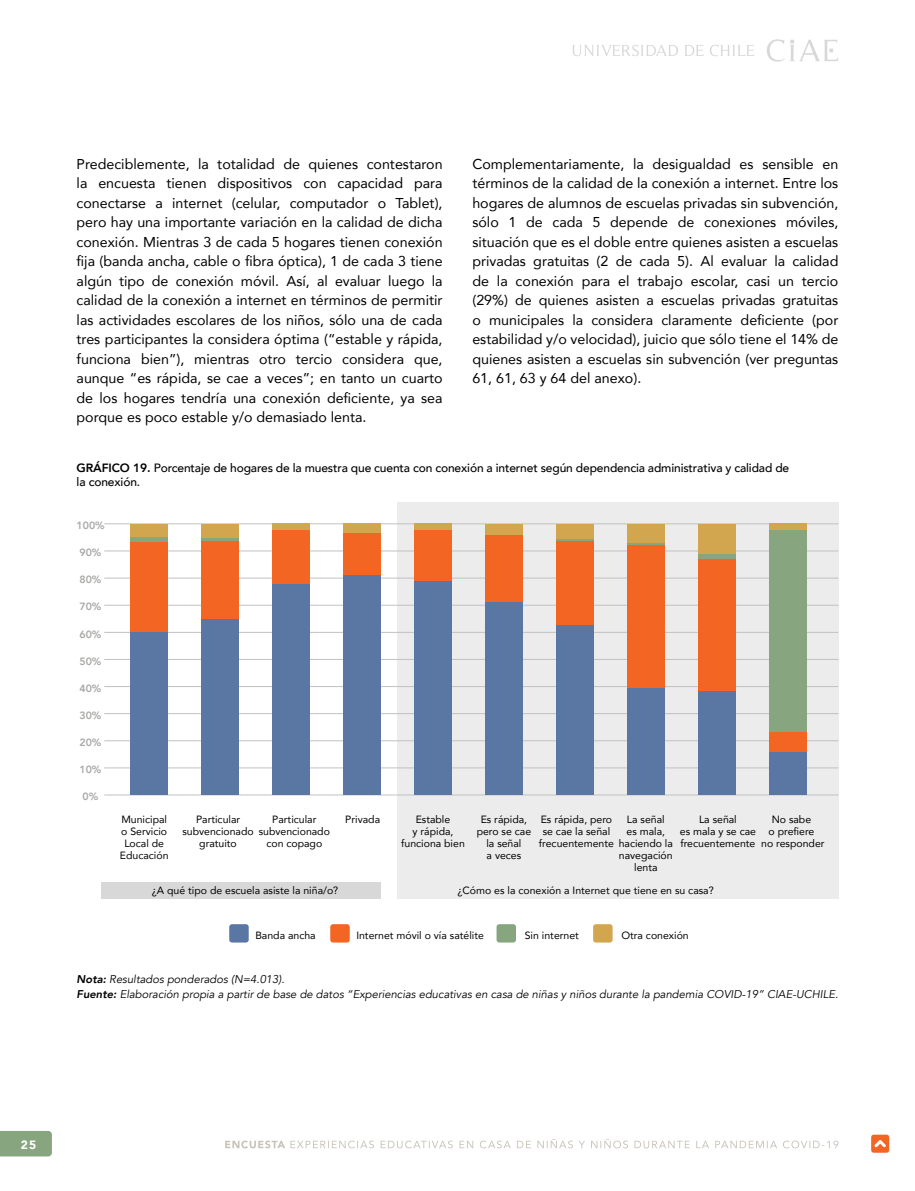
<style>
.page{position:relative;width:915px;height:1191px;background:#fff}
.page>*{position:absolute;margin:0;border:0;box-sizing:border-box;transform-origin:0 0}
.t1{font:14.25px/19.5px "Avenir";color:#000;text-align:justify}
.t2{font:500 12px/14.4px "Avenir";letter-spacing:-.01em;color:#000}
.t3{font:900 12px "Avenir";color:#fff}
.t4{font:italic 11.25px/15px "Avenir";color:#000}
.t5{font:10.5px/12px "Avenir";color:#000;text-align:center}
.t6{font:800 10.5px "Avenir";color:#a8a8a7}
.s1{font-weight:800}
</style>
<div class="page">
<svg style="left:0;top:1131px;width:52px;height:25px"></svg>
<svg style="left:767px;top:39px;width:71px;height:23px"></svg>
<svg style="left:225px;top:1139px;width:613px;height:9px"></svg>
<svg style="left:572px;top:45px;width:105px;height:11px"></svg>
<svg style="left:685px;top:45px;width:18px;height:11px"></svg>
<svg style="left:710px;top:45px;width:44px;height:11px"></svg>
<div style="left:229px;top:924px;width:19px;height:18px;background:#5a77a3;border-radius:3px"></div>
<div style="left:330px;top:924px;width:19px;height:18px;background:#f26522;border-radius:3px"></div>
<div style="left:496px;top:924px;width:20px;height:18px;background:#87a67f;border-radius:3px"></div>
<div style="left:593px;top:924px;width:19px;height:18px;background:#d2a64f;border-radius:3px"></div>
<div style="left:397px;top:503px;width:441px;height:396px;background:#ececec"></div>
<div style="left:101px;top:882px;width:279px;height:17px;background:#d8d8d8"></div>
<hr style="left:104px;top:794px;width:734px;height:1px;background:#c1c1c1">
<hr style="left:104px;top:740px;width:734px;height:1px;background:#c1c1c1">
<hr style="left:104px;top:713px;width:734px;height:1px;background:#c1c1c1">
<hr style="left:104px;top:767px;width:734px;height:1px;background:#c1c1c1">
<hr style="left:104px;top:686px;width:734px;height:1px;background:#c1c1c1">
<hr style="left:104px;top:659px;width:734px;height:1px;background:#c1c1c1">
<hr style="left:104px;top:632px;width:734px;height:1px;background:#c1c1c1">
<hr style="left:104px;top:523px;width:734px;height:1px;background:#c1c1c1">
<hr style="left:104px;top:551px;width:734px;height:1px;background:#c1c1c1">
<hr style="left:104px;top:578px;width:734px;height:1px;background:#c1c1c1">
<hr style="left:104px;top:605px;width:734px;height:1px;background:#c1c1c1">
<div style="left:627px;top:687px;width:37px;height:108px;background:#5a77a3"></div>
<div style="left:272px;top:583px;width:38px;height:212px;background:#5a77a3"></div>
<div style="left:272px;top:530px;width:38px;height:53px;background:#f26522"></div>
<div style="left:272px;top:524px;width:38px;height:6px;background:#d2a64f"></div>
<div style="left:343px;top:574px;width:37px;height:221px;background:#5a77a3"></div>
<div style="left:343px;top:533px;width:37px;height:41px;background:#f26522"></div>
<div style="left:343px;top:524px;width:37px;height:9px;background:#d2a64f"></div>
<div style="left:414px;top:580px;width:37px;height:215px;background:#5a77a3"></div>
<div style="left:414px;top:530px;width:37px;height:50px;background:#f26522"></div>
<div style="left:414px;top:524px;width:37px;height:6px;background:#d2a64f"></div>
<div style="left:485px;top:602px;width:37px;height:193px;background:#5a77a3"></div>
<div style="left:485px;top:534px;width:37px;height:68px;background:#f26522"></div>
<div style="left:485px;top:524px;width:37px;height:10px;background:#d2a64f"></div>
<div style="left:130px;top:632px;width:38px;height:163px;background:#5a77a3"></div>
<div style="left:130px;top:542px;width:38px;height:90px;background:#f26522"></div>
<div style="left:130px;top:524px;width:38px;height:13px;background:#d2a64f"></div>
<div style="left:130px;top:537px;width:38px;height:5px;background:#87a67f"></div>
<div style="left:201px;top:618px;width:38px;height:177px;background:#5a77a3"></div>
<div style="left:201px;top:540px;width:38px;height:78px;background:#f26522"></div>
<div style="left:201px;top:524px;width:38px;height:13px;background:#d2a64f"></div>
<hr style="left:201px;top:537px;width:38px;height:3px;background:#87a67f">
<div style="left:556px;top:624px;width:37px;height:171px;background:#5a77a3"></div>
<div style="left:556px;top:540px;width:37px;height:84px;background:#f26522"></div>
<div style="left:556px;top:524px;width:37px;height:15px;background:#d2a64f"></div>
<hr style="left:556px;top:539px;width:37px;height:1px;background:#87a67f">
<div style="left:627px;top:545px;width:37px;height:142px;background:#f26522"></div>
<div style="left:627px;top:524px;width:37px;height:19px;background:#d2a64f"></div>
<hr style="left:627px;top:543px;width:37px;height:2px;background:#87a67f">
<div style="left:697px;top:690px;width:38px;height:105px;background:#5a77a3"></div>
<div style="left:697px;top:559px;width:38px;height:131px;background:#f26522"></div>
<div style="left:697px;top:524px;width:38px;height:30px;background:#d2a64f"></div>
<div style="left:697px;top:554px;width:38px;height:5px;background:#87a67f"></div>
<div style="left:768px;top:751px;width:38px;height:44px;background:#5a77a3"></div>
<div style="left:768px;top:731px;width:38px;height:20px;background:#f26522"></div>
<div style="left:768px;top:524px;width:38px;height:6px;background:#d2a64f"></div>
<div style="left:768px;top:530px;width:38px;height:201px;background:#87a67f"></div>
<div style="left:870px;top:1134px;width:18px;height:18px;background:#f26522;border-radius:3px"></div>
<svg style="left:871px;top:1137px;width:15px;height:13px"></svg>
<p class="t1" style="left:77px;top:154px;width:367px">Predeciblemente, la totalidad de quienes contestaron la encuesta tienen dispositivos con capacidad para conectarse a internet (celular, computador o Tablet), pero hay una importante variación en la calidad de dicha conexión. Mientras 3 de cada 5 hogares tienen conexión fija (banda ancha, cable o fibra óptica), 1 de cada 3 tiene algún tipo de conexión móvil. Así, al evaluar luego la calidad de la conexión a internet en términos de permitir las actividades escolares de los niños, sólo una de cada tres participantes la considera óptima (“estable y rápida, funciona bien”), mientras otro tercio considera que, aunque “es rápida, se cae a veces”; en tanto un cuarto de los hogares tendría una conexión deficiente, ya sea porque es poco estable y/o demasiado lenta.</p>
<p class="t1" style="left:472px;top:154px;width:367px">Complementariamente, la desigualdad es sensible en términos de la calidad de la conexión a internet. Entre los hogares de alumnos de escuelas privadas sin subvención, sólo 1 de cada 5 depende de conexiones móviles, situación que es el doble entre quienes asisten a escuelas privadas gratuitas (2 de cada 5). Al evaluar la calidad de la conexión para el trabajo escolar, casi un tercio (29%) de quienes asisten a escuelas privadas gratuitas o municipales la considera claramente deficiente (por estabilidad y/o velocidad), juicio que sólo tiene el 14% de quienes asisten a escuelas sin subvención (ver preguntas 61, 61, 63 y 64 del anexo).</p>
<p class="t2" style="left:77px;top:460px;width:713px"><span class="s1">GRÁFICO 19.</span> Porcentaje de hogares de la muestra que cuenta con conexión a internet según dependencia administrativa y calidad de la conexión.</p>
<p class="t6" style="left:77px;top:517px;width:30px">100%</p>
<p class="t6" style="left:79px;top:544px;width:23px">90%</p>
<p class="t6" style="left:79px;top:571px;width:23px">80%</p>
<p class="t6" style="left:79px;top:598px;width:23px">70%</p>
<p class="t6" style="left:79px;top:625px;width:23px">60%</p>
<p class="t6" style="left:79px;top:653px;width:23px">50%</p>
<p class="t6" style="left:79px;top:680px;width:23px">40%</p>
<p class="t6" style="left:79px;top:707px;width:23px">30%</p>
<p class="t6" style="left:79px;top:734px;width:23px">20%</p>
<p class="t6" style="left:79px;top:761px;width:23px">10%</p>
<p class="t6" style="left:82px;top:788px;width:17px">0%</p>
<p class="t5" style="left:120px;top:813px;width:50px">Municipal o Servicio<br>Local de<br>Educación</p>
<p class="t5" style="left:258px;top:813px;width:73px">Particular subvencionado con copago</p>
<p class="t5" style="left:401px;top:813px;width:65px">Estable<br>y rápida, funciona bien</p>
<p class="t5" style="left:476px;top:813px;width:56px">Es rápida, pero se cae la señal<br>a veces</p>
<p class="t5" style="left:618px;top:813px;width:56px">La señal<br>es mala, haciendo la navegación lenta</p>
<p class="t5" style="left:761px;top:813px;width:65px">No sabe<br>o prefiere<br>no responder</p>
<p class="t5" style="left:196px;top:813px;width:46px">Particular</p>
<p class="t5" style="left:345px;top:813px;width:36px">Privada</p>
<p class="t5" style="left:182px;top:825px;width:73px">subvencionado gratuito</p>
<p class="t5" style="left:538px;top:813px;width:76px">Es rápida, pero se cae la señal frecuentemente</p>
<p class="t5" style="left:679px;top:813px;width:78px">La señal<br>es mala y se cae frecuentemente</p>
<p class="t5" style="left:152px;top:884px;width:188px">¿A qué tipo de escuela asiste la niña/o?</p>
<p class="t5" style="left:457px;top:884px;width:258px">¿Cómo es la conexión a Internet que tiene en su casa?</p>
<p class="t5" style="left:255px;top:929px;width:62px">Banda ancha</p>
<p class="t5" style="left:356px;top:929px;width:129px">Internet móvil o vía satélite</p>
<p class="t5" style="left:524px;top:929px;width:56px">Sin internet</p>
<p class="t5" style="left:621px;top:929px;width:69px">Otra conexión</p>
<p class="t4" style="left:77px;top:972px;width:763px"><span class="s1">Nota:</span> Resultados ponderados (N=4.013).<br><span class="s1">Fuente:</span> Elaboración propia a partir de base de datos “Experiencias educativas en casa de niñas y niños durante la pandemia COVID-19” CIAE-UCHILE.</p>
<p class="t3" style="left:21px;top:1134px;width:17px">25</p>
</div>
